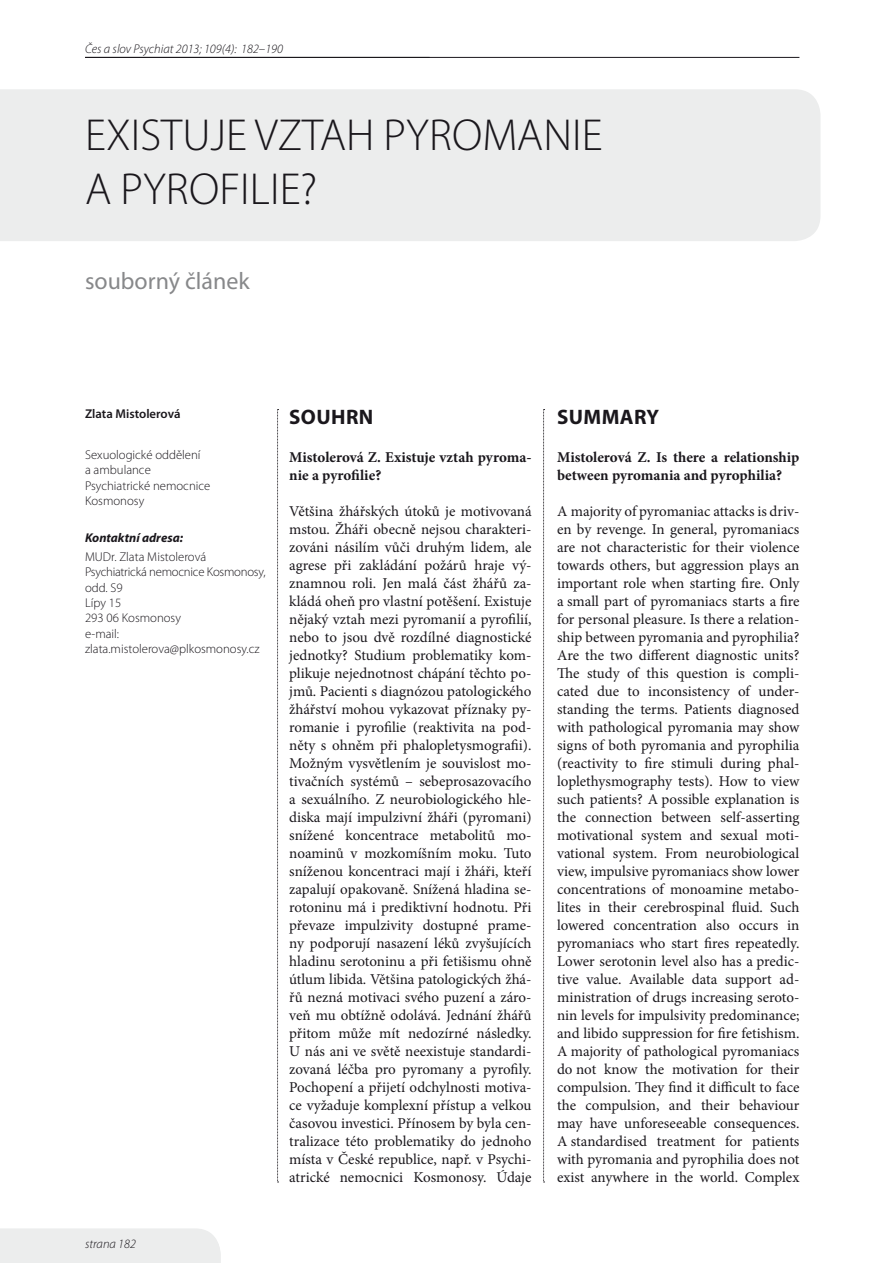
<style>
.page{position:relative;width:893px;height:1263px;background:#fff}
.page>*{position:absolute;margin:0;border:0;box-sizing:border-box;transform-origin:0 0}
.t1{font:300 45px/54px "Myriad Pro";color:#1a171c}
.t2{font:24px "Myriad Pro";color:#87888a}
.t3{font:700 21px "Myriad Pro";letter-spacing:.02em;color:#1a171c}
.t4{font:15px/18px "Minion Pro";letter-spacing:-.005em;color:#1a171c;text-align:justify}
.t5{font:700 15px/18px "Minion Pro";letter-spacing:-.005em;color:#1a171c}
.t6{font:300 12.75px/15.3px "Myriad Pro";color:#1a171c}
.t7{font:italic 300 12.75px "Myriad Pro";color:#1a171c}
.t8{font:600 12.75px "Myriad Pro";color:#1a171c}
.t9{font:italic 700 12.75px "Myriad Pro";color:#1a171c}
</style>
<div class="page">
<hr style="left:85px;top:57px;width:714px;height:1px;background:#1a171c">
<div style="left:0;top:89px;width:820px;height:152px;background:#eceded"></div>
<div style="left:0;top:1228px;width:221px;height:35px;background:#eceded"></div>
<svg style="left:277px;top:409px;width:2px;height:774px"></svg>
<svg style="left:543px;top:409px;width:2px;height:774px"></svg>
<p class="t7" style="left:85px;top:42px;width:199px">Čes a slov Psychiat 2013; 109(4): 182–190</p>
<h1 class="t1" style="left:85px;top:109px;width:514px">Existuje vztah pyromanie a pyrofilie?</h1>
<h2 class="t2" style="left:85px;top:266px;width:166px">souborný článek</h2>
<p class="t8" style="left:85px;top:406px;width:97px">Zlata Mistolerová</p>
<p class="t6" style="left:85px;top:447px;width:127px">Sexuologické oddělení<br>a ambulance<br>Psychiatrické nemocnice<br>Kosmonosy</p>
<p class="t9" style="left:85px;top:529px;width:100px">Kontaktní adresa:</p>
<p class="t6" style="left:85px;top:549px;width:182px">MUDr. Zlata Mistolerová<br>Psychiatrická nemocnice Kosmonosy, odd. S9<br>Lípy 15<br>293 06 Kosmonosy<br>e-mail: zlata.mistolerova@plkosmonosy.cz</p>
<p class="t7" style="left:85px;top:1237px;width:52px">strana 182</p>
<h3 class="t3" style="left:289px;top:404px;width:86px">SOUHRN</h3>
<p class="t5" style="left:289px;top:448px;width:244px">Mistolerová Z. Existuje vztah pyroma&shy;nie a pyrofilie?</p>
<p class="t4" style="left:289px;top:502px;width:244px">Většina žhářských útoků je motivovaná mstou. Žháři obecně nejsou charakteri&shy;zováni násilím vůči druhým lidem, ale agrese při zakládání požárů hraje vý&shy;znamnou roli. Jen malá část žhářů za&shy;kládá oheň pro vlastní potěšení. Existuje nějaký vztah mezi pyromanií a pyrofilií, nebo to jsou dvě rozdílné diagnostické jednotky? Studium problematiky kom&shy;plikuje nejednotnost chápání těchto po&shy;jmů. Pacienti s diagnózou patologického žhářství mohou vykazovat příznaky py&shy;romanie i pyrofilie (reaktivita na pod&shy;něty s ohněm při phalopletysmografii).<br>Možným vysvětlením je souvislost mo&shy;tivačních systémů – sebeprosazovacího a sexuálního. Z neurobiologického hle&shy;diska mají impulzivní žháři (pyromani) snížené koncentrace metabolitů mo&shy;noaminů v mozkomíšním moku. Tuto sníženou koncentraci mají i žháři, kteří zapalují opakovaně. Snížená hladina se&shy;rotoninu má i prediktivní hodnotu. Při převaze impulzivity dostupné prame&shy;ny podporují nasazení léků zvyšujících hladinu serotoninu a při fetišismu ohně útlum libida. Většina patologických žhá&shy;řů nezná motivaci svého puzení a záro&shy;veň mu obtížně odolává. Jednání žhářů přitom může mít nedozírné následky.<br>U nás ani ve světě neexistuje standardi&shy;zovaná léčba pro pyromany a pyrofily.<br>Pochopení a přijetí odchylnosti motiva&shy;ce vyžaduje komplexní přístup a velkou časovou investici. Přínosem by byla cen&shy;tralizace této problematiky do jednoho místa v České republice, např. v Psychi&shy;atrické nemocnici Kosmonosy. Údaje</p>
<h3 class="t3" style="left:557px;top:404px;width:104px">SUMMARY</h3>
<p class="t5" style="left:557px;top:448px;width:244px">Mistolerová Z. Is there a relationship between pyromania and pyrophilia?</p>
<p class="t4" style="left:557px;top:502px;width:244px">A majority of pyromaniac attacks is driv&shy;en by revenge. In general, pyromaniacs are not characteristic for their violence towards others, but aggression plays an important role when starting fire. Only a small part of pyromaniacs starts a fire for personal pleasure. Is there a relation&shy;ship between pyromania and pyrophilia?<br>Are the two different diagnostic units?<br>The study of this question is compli&shy;cated due to inconsistency of under&shy;standing the terms. Patients diagnosed with pathological pyromania may show signs of both pyromania and pyrophilia (reactivity to fire stimuli during phal&shy;loplethysmography tests). How to view such patients? A possible explanation is the connection between self-asserting motivational system and sexual moti&shy;vational system. From neurobiological view, impulsive pyromaniacs show lower concentrations of monoamine metabo&shy;lites in their cerebrospinal fluid. Such lowered concentration also occurs in pyromaniacs who start fires repeatedly.<br>Lower serotonin level also has a predic&shy;tive value. Available data support ad&shy;ministration of drugs increasing seroto&shy;nin levels for impulsivity predominance; and libido suppression for fire fetishism.<br>A majority of pathological pyromaniacs do not know the motivation for their compulsion. They find it difficult to face the compulsion, and their behaviour may have unforeseeable consequences.<br>A standardised treatment for patients with pyromania and pyrophilia does not exist anywhere in the world. Complex</p>
</div>
